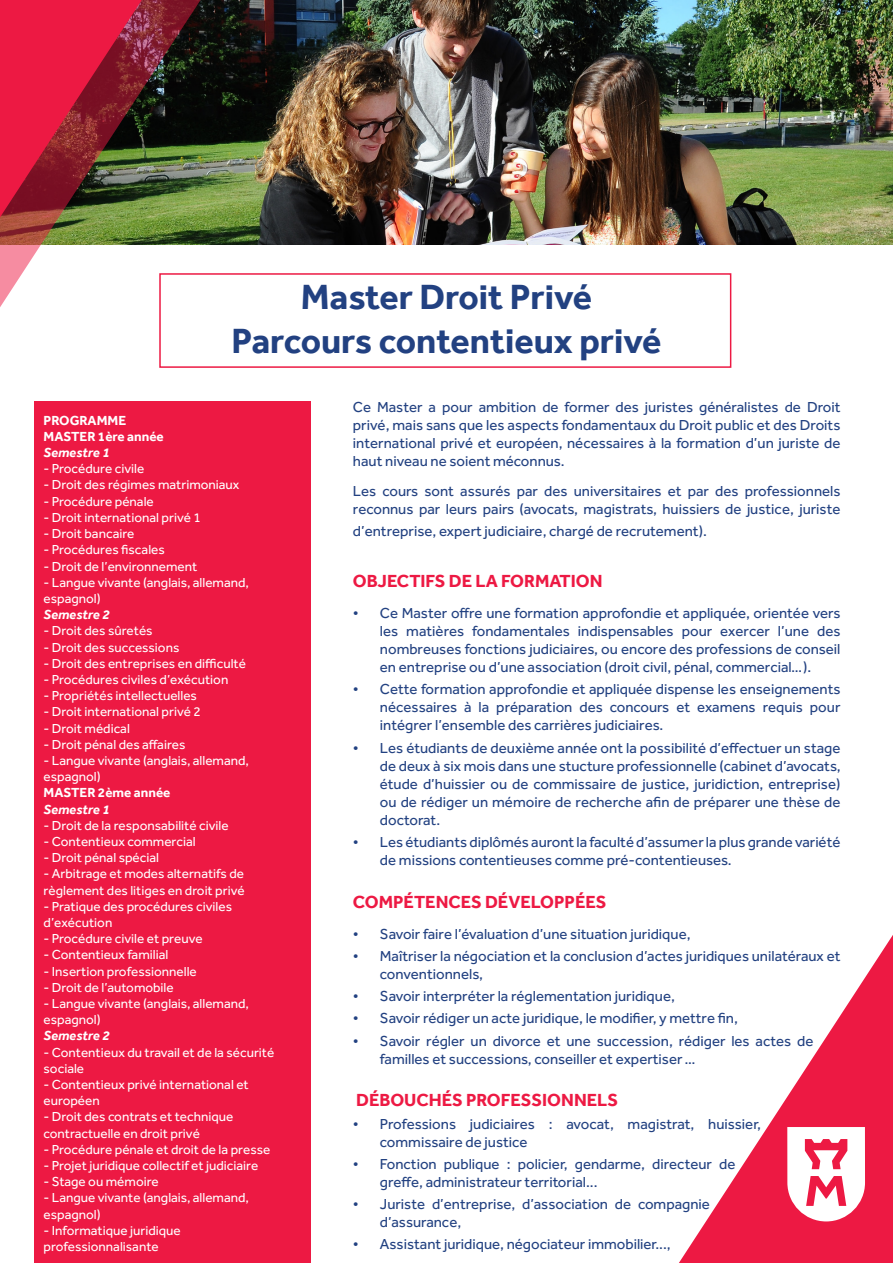
<style>
.page{position:relative;width:893px;height:1263px;background:#fff}
.page>*{position:absolute;margin:0;border:0;box-sizing:border-box;transform-origin:0 0}
.t1{font:700 36px "Effra";color:#224181}
.t2{font:700 18px "Effra";color:#ed1943}
.t3{font:15px/18px "Effra";color:#224181}
.t4{font:13.5px/16.2px "Effra";color:#fff}
.t5{font:700 13.5px "Effra";color:#fff}
.t6{font:italic 700 13.5px "Effra";color:#fff}
</style>
<div class="page">
<img style="left:247px;top:0;width:646px;height:244px">
<svg style="left:679px;top:935px;width:214px;height:328px"></svg>
<svg style="left:0;top:0;width:247px;height:402px"></svg>
<svg style="left:0;top:0;width:142px;height:217px;background:#ac2437"></svg>
<svg style="left:787px;top:1127px;width:78px;height:94px"></svg>
<div style="left:159px;top:273px;width:572px;height:95px;border:2px solid #ed1943"></div>
<div style="left:34px;top:402px;width:276px;height:861px;background:#ed1943"></div>
<p class="t1" style="left:301px;top:276px;width:293px">Master Droit Privé</p>
<p class="t1" style="left:232px;top:319px;width:431px">Parcours contentieux privé</p>
<p class="t5" style="left:44px;top:412px;width:84px">PROGRAMME</p>
<p class="t5" style="left:44px;top:428px;width:122px">MASTER 1ère année</p>
<p class="t6" style="left:44px;top:444px;width:68px">Semestre 1</p>
<p class="t4" style="left:44px;top:460px;width:102px">- Procédure civile</p>
<p class="t4" style="left:44px;top:477px;width:197px">- Droit des régimes matrimoniaux</p>
<p class="t4" style="left:44px;top:493px;width:112px">- Procédure pénale</p>
<p class="t4" style="left:44px;top:509px;width:159px">- Droit international privé 1</p>
<p class="t4" style="left:44px;top:525px;width:92px">- Droit bancaire</p>
<p class="t4" style="left:44px;top:541px;width:123px">- Procédures fiscales</p>
<p class="t4" style="left:44px;top:558px;width:155px">- Droit de l’environnement</p>
<p class="t4" style="left:44px;top:574px;width:207px">- Langue vivante (anglais, allemand, espagnol)</p>
<p class="t6" style="left:44px;top:606px;width:68px">Semestre 2</p>
<p class="t4" style="left:44px;top:622px;width:111px">- Droit des sûretés</p>
<p class="t4" style="left:44px;top:639px;width:137px">- Droit des successions</p>
<p class="t4" style="left:44px;top:655px;width:204px">- Droit des entreprises en difficulté</p>
<p class="t4" style="left:44px;top:671px;width:186px">- Procédures civiles d’exécution</p>
<p class="t4" style="left:44px;top:687px;width:155px">- Propriétés intellectuelles</p>
<p class="t4" style="left:44px;top:703px;width:159px">- Droit international privé 2</p>
<p class="t4" style="left:44px;top:720px;width:88px">- Droit médical</p>
<p class="t4" style="left:44px;top:736px;width:143px">- Droit pénal des affaires</p>
<p class="t4" style="left:44px;top:752px;width:207px">- Langue vivante (anglais, allemand, espagnol)</p>
<p class="t5" style="left:44px;top:785px;width:128px">MASTER 2ème année</p>
<p class="t6" style="left:44px;top:801px;width:68px">Semestre 1</p>
<p class="t4" style="left:44px;top:817px;width:187px">- Droit de la responsabilité civile</p>
<p class="t4" style="left:44px;top:833px;width:154px">- Contentieux commercial</p>
<p class="t4" style="left:44px;top:849px;width:117px">- Droit pénal spécial</p>
<p class="t4" style="left:44px;top:865px;width:203px">- Arbitrage et modes alternatifs de règlement des litiges en droit privé</p>
<p class="t4" style="left:44px;top:898px;width:190px">- Pratique des procédures civiles d’exécution</p>
<p class="t4" style="left:44px;top:930px;width:161px">- Procédure civile et preuve</p>
<p class="t4" style="left:44px;top:946px;width:126px">- Contentieux familial</p>
<p class="t4" style="left:44px;top:963px;width:155px">- Insertion professionnelle</p>
<p class="t4" style="left:44px;top:979px;width:132px">- Droit de l’automobile</p>
<p class="t4" style="left:44px;top:995px;width:207px">- Langue vivante (anglais, allemand, espagnol)</p>
<p class="t6" style="left:44px;top:1028px;width:68px">Semestre 2</p>
<p class="t4" style="left:44px;top:1044px;width:232px">- Contentieux du travail et de la sécurité sociale</p>
<p class="t4" style="left:44px;top:1076px;width:207px">- Contentieux privé international et européen</p>
<p class="t4" style="left:44px;top:1108px;width:191px">- Droit des contrats et technique contractuelle en droit privé</p>
<p class="t4" style="left:44px;top:1141px;width:228px">- Procédure pénale et droit de la presse</p>
<p class="t4" style="left:44px;top:1157px;width:216px">- Projet juridique collectif et judiciaire</p>
<p class="t4" style="left:44px;top:1173px;width:117px">- Stage ou mémoire</p>
<p class="t4" style="left:44px;top:1189px;width:207px">- Langue vivante (anglais, allemand, espagnol)</p>
<p class="t4" style="left:44px;top:1222px;width:139px">- Informatique juridique professionnalisante</p>
<p class="t3" style="left:353px;top:397px;width:489px;text-align:justify">Ce Master a pour ambition de former des juristes généralistes de Droit privé, mais sans que les aspects fondamentaux du Droit public et des Droits international privé et européen, nécessaires à la formation d’un juriste de haut niveau ne soient méconnus.</p>
<p class="t3" style="left:353px;top:482px;width:489px">Les cours sont assurés par des universitaires et par des professionnels reconnus par leurs pairs (avocats, magistrats, huissiers de justice, juriste</p>
<p class="t3" style="left:353px;top:522px;width:355px">d’entreprise, expert judiciaire, chargé de recrutement).</p>
<p class="t2" style="left:353px;top:571px;width:251px">OBJECTIFS DE LA FORMATION</p>
<p class="t3" style="left:380px;top:604px;width:462px;text-align:justify;text-indent:-27px">• Ce Master offre une formation approfondie et appliquée, orientée vers les matières fondamentales indispensables pour exercer l’une des nombreuses fonctions judiciaires, ou encore des professions de conseil en entreprise ou d’une association (droit civil, pénal, commercial…).</p>
<p class="t3" style="left:380px;top:680px;width:462px;text-align:justify;text-indent:-27px">• Cette formation approfondie et appliquée dispense les enseignements nécessaires à la préparation des concours et examens requis pour intégrer l’ensemble des carrières judiciaires.</p>
<p class="t3" style="left:380px;top:738px;width:462px;text-align:justify;text-indent:-27px">• Les étudiants de deuxième année ont la possibilité d’effectuer un stage de deux à six mois dans une stucture professionnelle (cabinet d’avocats, étude d’huissier ou de commissaire de justice, juridiction, entreprise) ou de rédiger un mémoire de recherche afin de préparer une thèse de doctorat.</p>
<p class="t3" style="left:380px;top:833px;width:462px;text-indent:-27px">• Les étudiants diplômés auront la faculté d’assumer la plus grande variété de missions contentieuses comme pré-contentieuses.</p>
<p class="t2" style="left:353px;top:891px;width:255px">COMPÉTENCES DÉVELOPPÉES</p>
<p class="t3" style="left:353px;top:924px;width:339px">• Savoir faire l’évaluation d’une situation juridique,</p>
<p class="t3" style="left:380px;top:946px;width:462px;text-indent:-27px">• Maîtriser la négociation et la conclusion d’actes juridiques unilatéraux et conventionnels,</p>
<p class="t3" style="left:353px;top:987px;width:323px">• Savoir interpréter la réglementation juridique,</p>
<p class="t3" style="left:353px;top:1009px;width:386px">• Savoir rédiger un acte juridique, le modifier, y mettre fin,</p>
<p class="t3" style="left:380px;top:1031px;width:435px;text-indent:-27px">• Savoir régler un divorce et une succession, rédiger les actes de familles et successions, conseiller et expertiser …</p>
<p class="t2" style="left:356px;top:1090px;width:263px">DÉBOUCHÉS PROFESSIONNELS</p>
<p class="t3" style="left:380px;top:1114px;width:382px;text-indent:-27px">• Professions judiciaires : avocat, magistrat, huissier, commissaire de justice</p>
<p class="t3" style="left:380px;top:1155px;width:357px;text-indent:-27px">• Fonction publique : policier, gendarme, directeur de greffe, administrateur territorial...</p>
<p class="t3" style="left:380px;top:1195px;width:332px;text-indent:-27px">• Juriste d’entreprise, d’association de compagnie d’assurance,</p>
<p class="t3" style="left:353px;top:1235px;width:319px">• Assistant juridique, négociateur immobilier...,</p>
</div>
